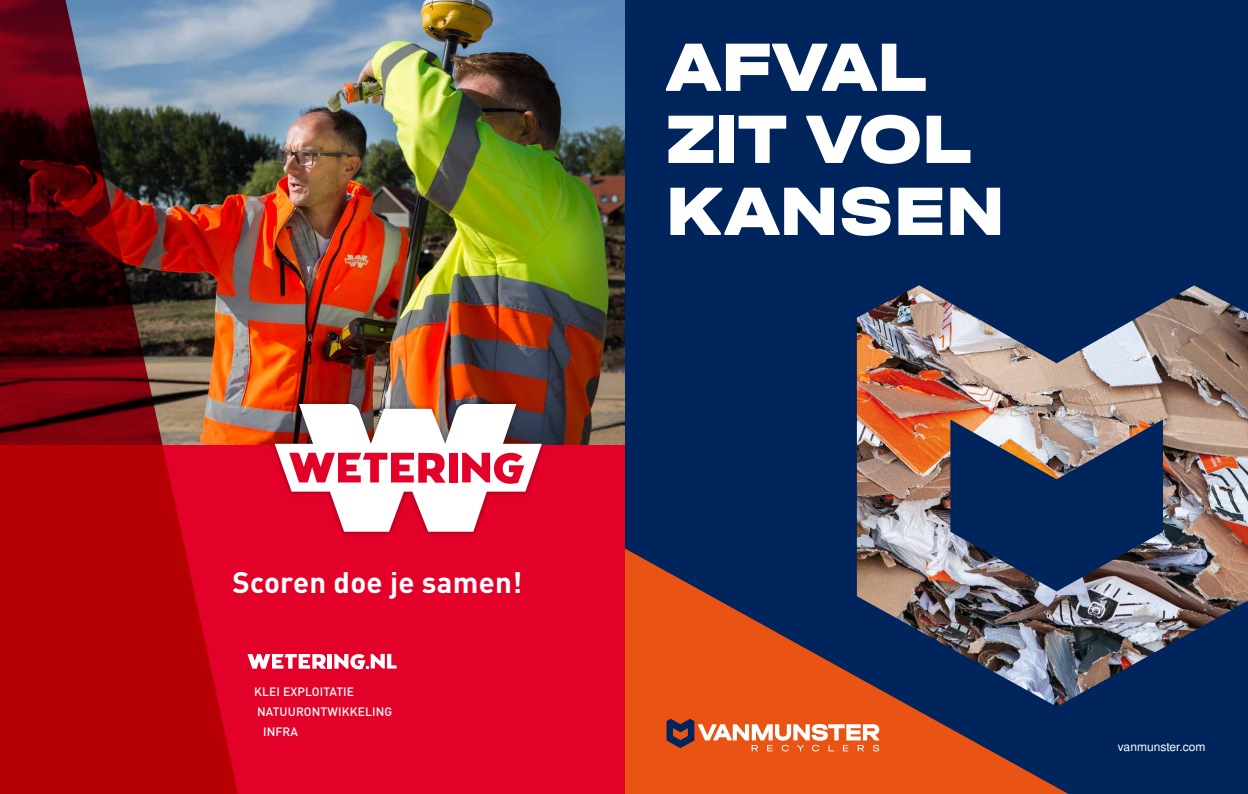
<style>
.page{position:relative;width:1248px;height:794px;background:#fff}
.page>*{position:absolute;margin:0;border:0;box-sizing:border-box;transform-origin:0 0}
.t1{font:900 72px/72px "Halvar Breit";color:#fff}
.t2{font:700 29.3px "DIN";letter-spacing:.01em;color:#fff}
.t3{font:500 12px "DIN";letter-spacing:.01em;color:#fff}
.t4{font:12px "Nimbus San L";color:#fff}
</style>
<div class="page">
<div style="left:624px;top:0;width:623px;height:794px;background:#00245c"></div>
<svg style="left:624px;top:543px;width:445px;height:251px;fill:#e95314"></svg>
<svg style="left:666px;top:719px;width:213px;height:32px;background:#dc7e5a"></svg>
<img style="left:856px;top:285px;width:391px;height:421px">
<img style="left:240px;top:0;width:384px;height:445px">
<div style="left:0;top:445px;width:624px;height:349px;background:#e30029"></div>
<hr style="left:328px;top:654px;width:4px;height:14px;background:#fff">
<svg style="left:247px;top:654px;width:79px;height:15px"></svg>
<svg style="left:334px;top:653px;width:62px;height:16px"></svg>
<div style="left:269px;top:398px;width:278px;height:139px;background:#000;opacity:.38"></div>
<svg style="left:274px;top:404px;width:268px;height:128px"></svg>
<svg style="left:0;top:0;width:240px;height:794px;background:#8b1b21"></svg>
<h2 class="t2" style="left:232px;top:563px;width:291px">Scoren doe je samen!</h2>
<p class="t3" style="left:254px;top:684px;width:102px">KLEI EXPLOITATIE</p>
<p class="t3" style="left:257px;top:704px;width:137px">NATUURONTWIKKELING</p>
<p class="t3" style="left:263px;top:723px;width:37px">INFRA</p>
<h1 class="t1" style="left:665px;top:29px;width:340px">AFVAL<br>ZIT VOL<br>KANSEN</h1>
<p class="t4" style="left:1117px;top:738px;width:89px">vanmunster.com</p>
</div>
